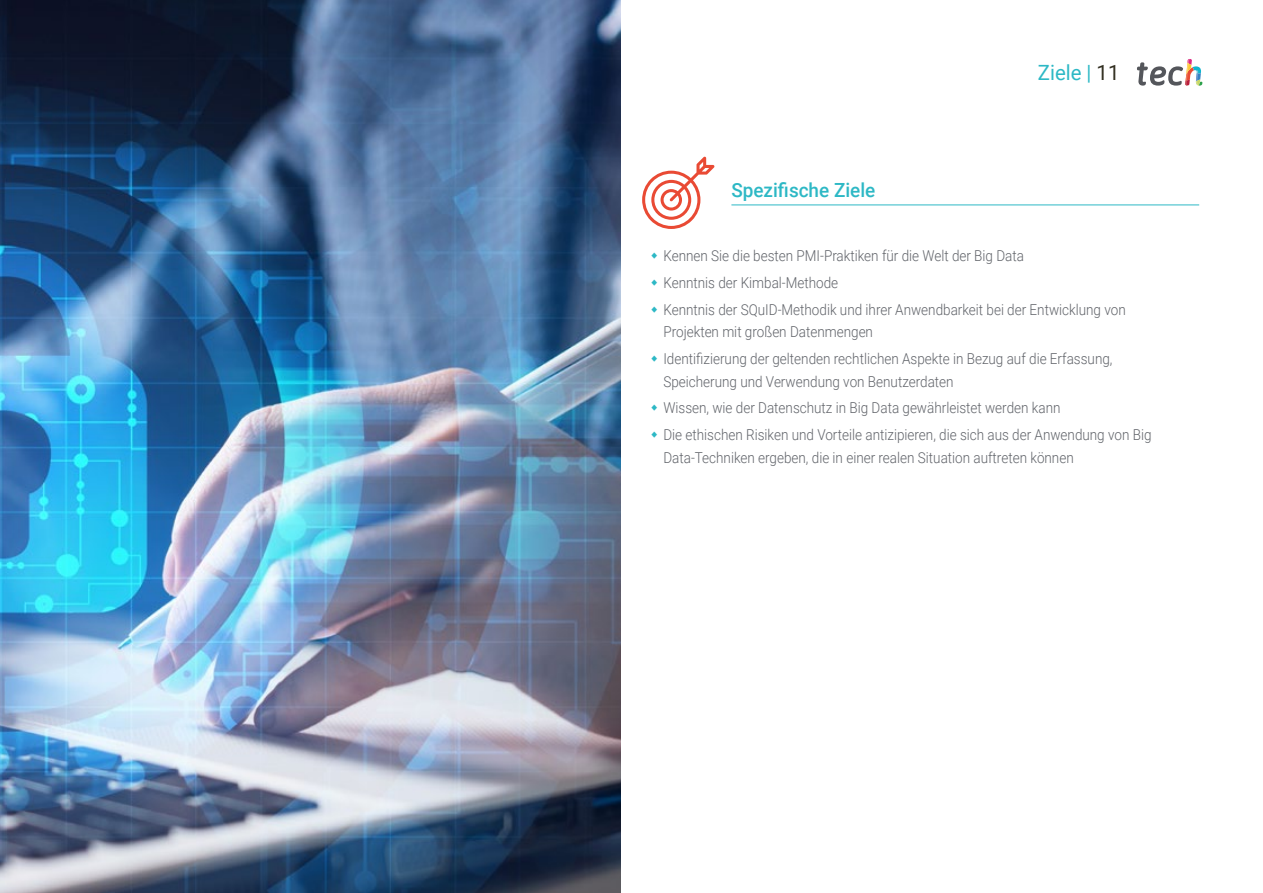
<style>
.page{position:relative;width:1263px;height:893px;background:#fff}
.page>*{position:absolute;margin:0;border:0;box-sizing:border-box;transform-origin:0 0}
.t1{font:21px "Roboto";color:#2db8c5}
.t2{font:500 19.5px "Roboto";color:#2db8c5}
.t3{font:300 15px/26.7px "Roboto";color:#61646a;scale:.9 1}
.s1{color:#312e20}
</style>
<div class="page">
<img style="left:0;top:0;width:621px;height:893px">
<svg style="left:1137px;top:59px;width:65px;height:27px"></svg>
<hr style="left:731px;top:205px;width:468px;height:1px;background:#2db8c5">
<svg style="left:642px;top:157px;width:72px;height:72px"></svg>
<h2 class="t2" style="left:731px;top:176px;width:145px">Spezifische Ziele</h2>
<h1 class="t1" style="left:1038px;top:57px;width:83px">Ziele | <span class="s1">11</span></h1>
<p class="t3" style="left:663px;top:242px;width:515px">Kennen Sie die besten PMI-Praktiken für die Welt der Big Data<br>Kenntnis der Kimbal-Methode<br>Kenntnis der SQuID-Methodik und ihrer Anwendbarkeit bei der Entwicklung von</p>
<p class="t3" style="left:663px;top:318px;width:500px">Projekten mit großen Datenmengen<br>Identifizierung der geltenden rechtlichen Aspekte in Bezug auf die Erfassung,</p>
<p class="t3" style="left:663px;top:367px;width:544px">Speicherung und Verwendung von Benutzerdaten<br>Wissen, wie der Datenschutz in Big Data gewährleistet werden kann<br>Die ethischen Risiken und Vorteile antizipieren, die sich aus der Anwendung von Big</p>
<p class="t3" style="left:663px;top:443px;width:457px">Data-Techniken ergeben, die in einer realen Situation auftreten können</p>
</div>
